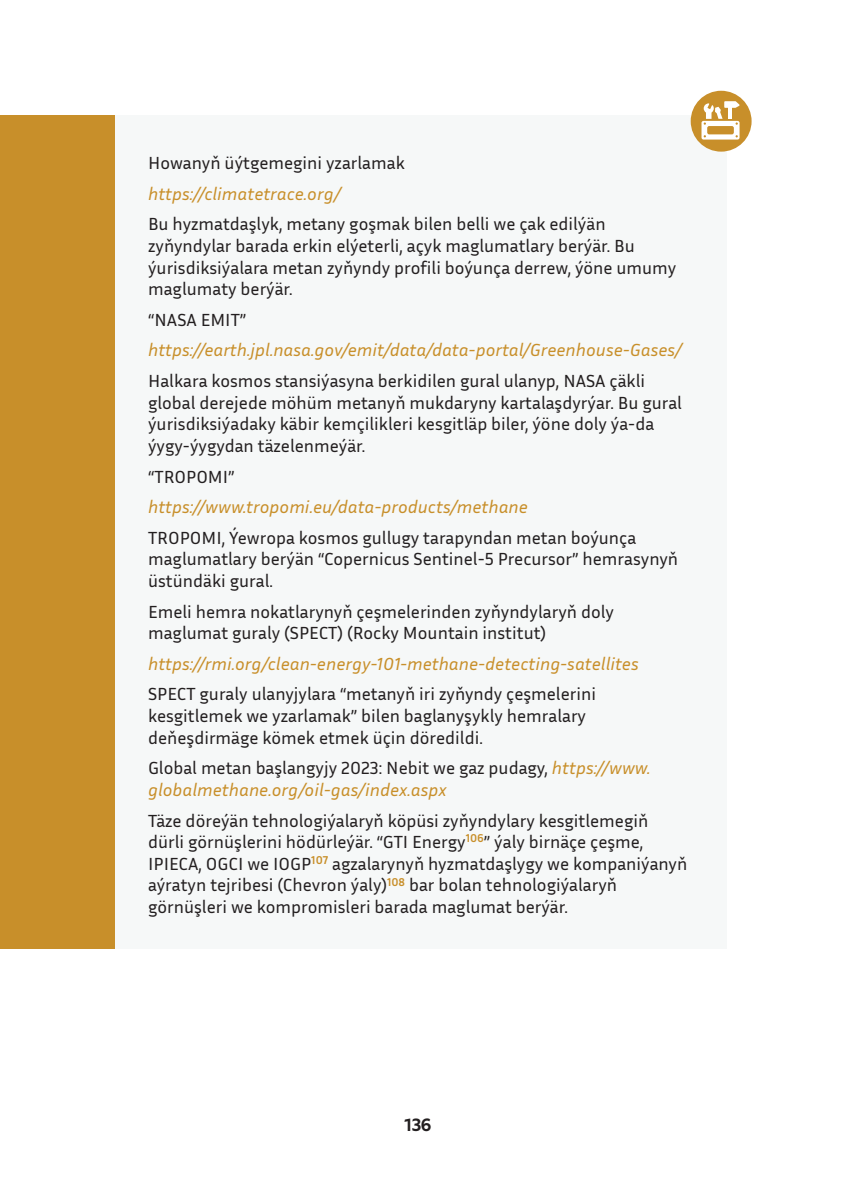
<style>
.page{position:relative;width:843px;height:1190px;background:#fff}
.page>*{position:absolute;margin:0;border:0;box-sizing:border-box;transform-origin:0 0}
.t1{font:18px/21.6px "Inria Sans";color:#231f20}
.t2{font:italic 18px/21.6px "Inria Sans";color:#c88f2a}
.t3{font:18px "Techna Sans";color:#231f20}
.s1{font-style:normal;color:#231f20}
</style>
<div class="page">
<div style="left:112px;top:116px;width:614px;height:833px;background:#f6f8f8"></div>
<div style="left:0;top:116px;width:114px;height:833px;background:#c88f2a"></div>
<div style="left:690px;top:91px;width:61px;height:61px;background:#c88f2a;border-radius:50%"></div>
<svg style="left:701px;top:121px;width:38px;height:19px"></svg>
<div style="left:707px;top:126px;width:26px;height:8px;background:#c88f2a;border-radius:2px"></div>
<svg style="left:703px;top:101px;width:36px;height:24px"></svg>
<p class="t1" style="left:148px;top:152px;width:258px">Howanyň üýtgemegini yzarlamak</p>
<p class="t2" style="left:148px;top:182px;width:194px">https://climatetrace.org/</p>
<p class="t1" style="left:148px;top:213px;width:529px">Bu hyzmatdaşlyk, metany goşmak bilen belli we çak edilýän zyňyndylar barada erkin elýeterli, açyk maglumatlary berýär. Bu ýurisdiksiýalara metan zyňyndy profili boýunça derrew, ýöne umumy maglumaty berýär.</p>
<p class="t1" style="left:148px;top:308px;width:100px">“NASA EMIT”</p>
<p class="t2" style="left:148px;top:339px;width:535px">https://earth.jpl.nasa.gov/emit/data/data-portal/Greenhouse-Gases/</p>
<p class="t1" style="left:148px;top:369px;width:535px">Halkara kosmos stansiýasyna berkidilen gural ulanyp, NASA çäkli global derejede möhüm metanyň mukdaryny kartalaşdyrýar. Bu gural ýurisdiksiýadaky käbir kemçilikleri kesgitläp biler, ýöne doly ýa-da ýygy-ýygydan täzelenmeýär.</p>
<p class="t1" style="left:148px;top:465px;width:88px">“TROPOMI”</p>
<p class="t2" style="left:148px;top:495px;width:381px">https://www.tropomi.eu/data-products/methane</p>
<p class="t1" style="left:148px;top:526px;width:531px">TROPOMI, Ýewropa kosmos gullugy tarapyndan metan boýunça maglumatlary berýän “Copernicus Sentinel-5 Precursor” hemrasynyň üstündäki gural.</p>
<p class="t1" style="left:148px;top:600px;width:467px">Emeli hemra nokatlarynyň çeşmelerinden zyňyndylaryň doly maglumat guraly (SPECT) (Rocky Mountain institut)</p>
<p class="t2" style="left:148px;top:652px;width:492px">https://rmi.org/clean-energy-101-methane-detecting-satellites</p>
<p class="t1" style="left:148px;top:683px;width:449px">SPECT guraly ulanyjylara “metanyň iri zyňyndy çeşmelerini kesgitlemek we yzarlamak” bilen baglanyşykly hemralary deňeşdirmäge kömek etmek üçin döredildi.</p>
<p class="t2" style="left:148px;top:756px;width:504px"><span class="s1">Global metan başlangyjy 2023: Nebit we gaz pudagy,</span> https://www. globalmethane.org/oil-gas/index.aspx</p>
<p class="t1" style="left:148px;top:809px;width:540px">Täze döreýän tehnologiýalaryň köpüsi zyňyndylary kesgitlemegiň dürli görnüşlerini hödürleýär. “GTI Energy<sup>106</sup>” ýaly birnäçe çeşme, IPIECA, OGCI we IOGP<sup>107</sup> agzalarynyň hyzmatdaşlygy we kompaniýanyň aýratyn tejribesi (Chevron ýaly)<sup>108</sup> bar bolan tehnologiýalaryň görnüşleri we kompromisleri barada maglumat berýär.</p>
<p class="t3" style="left:404px;top:1114px;width:28px">136</p>
</div>
